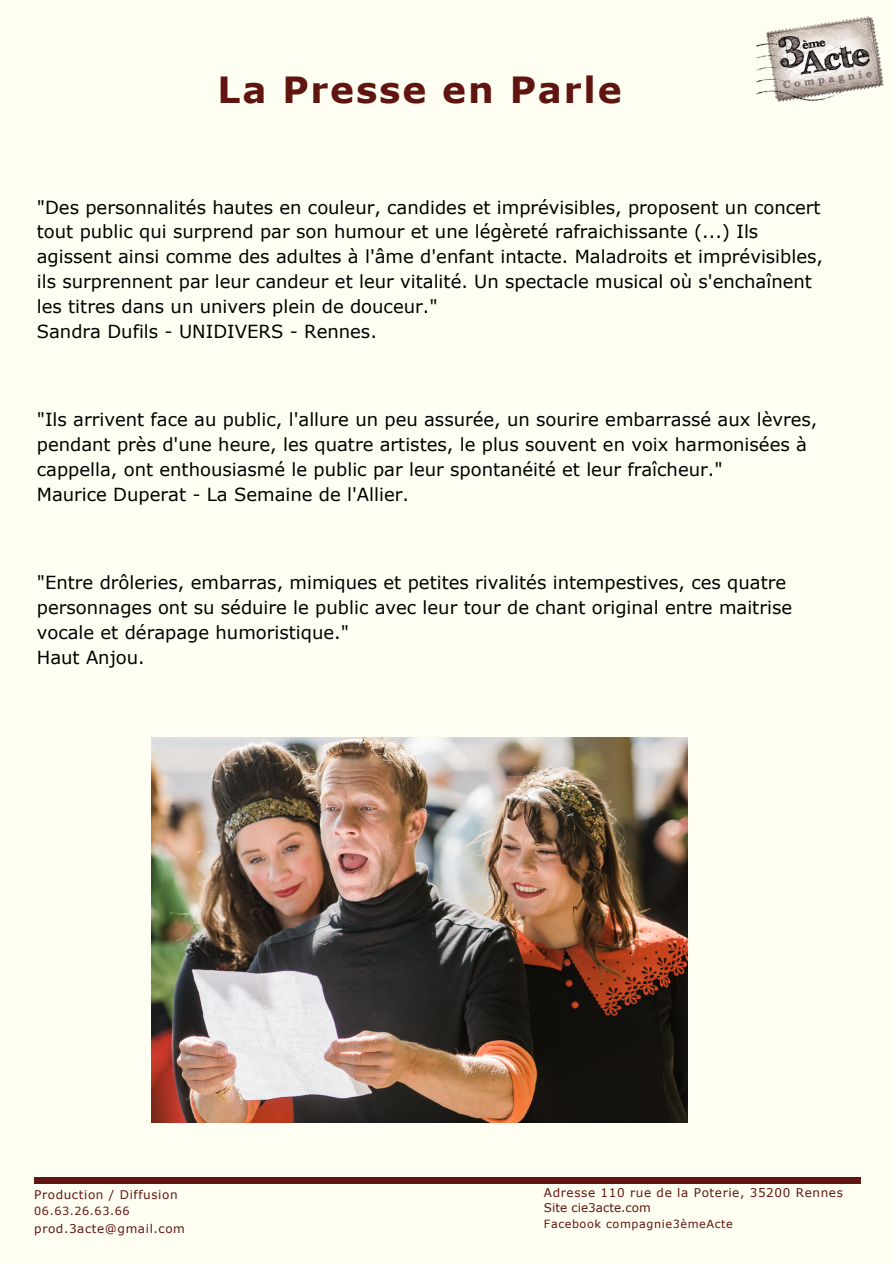
<style>
.page{position:relative;width:894px;height:1264px;background:#fff}
.page>*{position:absolute;margin:0;border:0;box-sizing:border-box;transform-origin:0 0}
.t1{font:700 36px "Verdana";letter-spacing:.05em;color:#611510}
.t2{font:18px/24.8px "Verdana";color:#000}
.t3{font:12px/15.8px "Verdana";letter-spacing:.05em;color:#611510}
.t4{font:11.25px "Verdana";letter-spacing:.05em;color:#611510}
</style>
<div class="page">
<div style="left:0;top:0;width:893px;height:1263px;background:#fefff2"></div>
<div style="left:34px;top:1177px;width:826px;height:6px;background:#611510"></div>
<img style="left:152px;top:738px;width:535px;height:384px">
<img style="left:756px;top:16px;width:128px;height:86px">
<h1 class="t1" style="left:217px;top:67px;width:405px">La Presse en Parle</h1>
<p class="t2" style="left:37px;top:194px;width:787px">"Des personnalités hautes en couleur, candides et imprévisibles, proposent un concert tout public qui surprend par son humour et une légèreté rafraichissante (...) Ils agissent ainsi comme des adultes à l'âme d'enfant intacte. Maladroits et imprévisibles, ils surprennent par leur candeur et leur vitalité. Un spectacle musical où s'enchaînent les titres dans un univers plein de douceur."<br>Sandra Dufils - UNIDIVERS - Rennes.</p>
<p class="t2" style="left:37px;top:407px;width:781px">"Ils arrivent face au public, l'allure un peu assurée, un sourire embarrassé aux lèvres, pendant près d'une heure, les quatre artistes, le plus souvent en voix harmonisées à cappella, ont enthousiasmé le public par leur spontanéité et leur fraîcheur."<br>Maurice Duperat - La Semaine de l'Allier.</p>
<p class="t2" style="left:37px;top:570px;width:756px">"Entre drôleries, embarras, mimiques et petites rivalités intempestives, ces quatre personnages ont su séduire le public avec leur tour de chant original entre maitrise vocale et dérapage humoristique."<br>Haut Anjou.</p>
<p class="t3" style="left:34px;top:1186px;width:145px">Production / Diffusion</p>
<p class="t4" style="left:34px;top:1203px;width:97px">06.63.26.63.66</p>
<p class="t3" style="left:34px;top:1220px;width:152px">prod.3acte@gmail.com</p>
<p class="t3" style="left:544px;top:1183px;width:300px">Adresse 110 rue de la Poterie, 35200 Rennes<br>Site cie3acte.com</p>
<p class="t4" style="left:544px;top:1216px;width:190px">Facebook compagnie3èmeActe</p>
</div>
